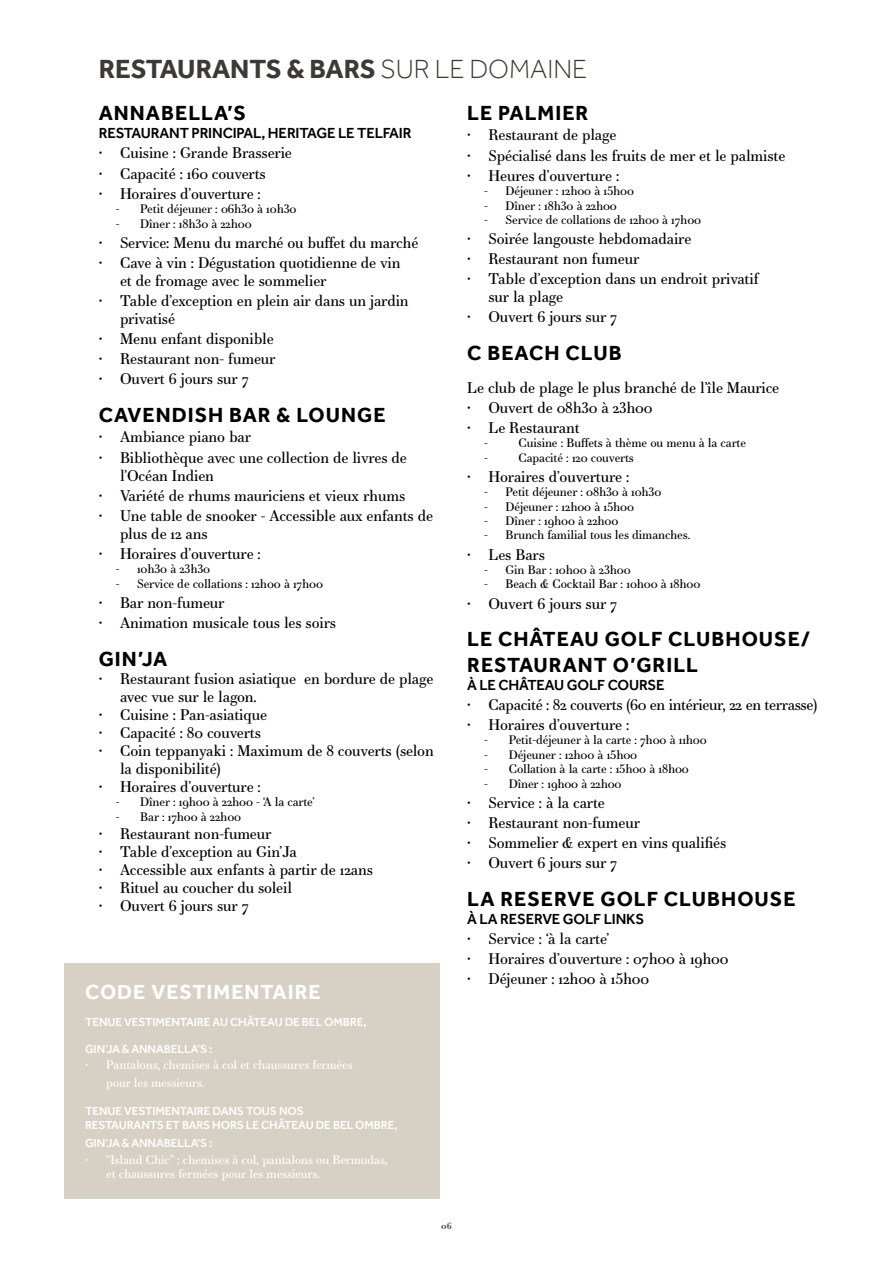
<style>
.page{position:relative;width:893px;height:1263px;background:#fff}
.page>*{position:absolute;margin:0;border:0;box-sizing:border-box;transform-origin:0 0}
.t1{font:700 27px "Effra";color:#3d3935}
.t2{font:700 21px/25.2px "Effra";letter-spacing:.05em;color:#000}
.t3{font:700 21px "Effra";letter-spacing:.05em;color:#fff}
.t4{font:15px/18px "Essonnes Text";letter-spacing:-.01em;color:#000}
.t5{font:500 15px "Effra";letter-spacing:-.01em;color:#000}
.t6{font:12px "Essonnes Text";letter-spacing:-.01em;color:#000}
.t7{font:500 12px/14.4px "Effra";letter-spacing:-.01em;color:#fff}
.t8{font:12px/18px "Essonnes Text";letter-spacing:-.01em;color:#fff}
.t9{font:700 9px "Essonnes Text";color:#58595b}
.s1{font-weight:300}
</style>
<div class="page">
<div style="left:64px;top:963px;width:375px;height:236px;background:#d6d1c4"></div>
<h1 class="t1" style="left:99px;top:52px;width:490px">RESTAURANTS &amp; BARS <span class="s1">SUR LE DOMAINE</span></h1>
<h2 class="t2" style="left:99px;top:100px;width:149px">ANNABELLA’S</h2>
<p class="t5" style="left:99px;top:124px;width:314px">RESTAURANT PRINCIPAL, HERITAGE LE TELFAIR</p>
<p class="t4" style="left:99px;top:144px;width:195px">• Cuisine : Grande Brasserie</p>
<p class="t4" style="left:99px;top:164px;width:169px">• Capacité : 160 couverts</p>
<p class="t4" style="left:99px;top:184px;width:164px">• Horaires d’ouverture :</p>
<p class="t6" style="left:116px;top:200px;width:182px">- Petit déjeuner : 06h30 à 10h30</p>
<p class="t6" style="left:116px;top:214px;width:137px">- Dîner : 18h30 à 22h00</p>
<p class="t4" style="left:99px;top:233px;width:321px">• Service: Menu du marché ou buffet du marché</p>
<p class="t4" style="left:120px;top:253px;width:282px;text-indent:-21px">• Cave à vin : Dégustation quotidienne de vin et de fromage avec le sommelier</p>
<p class="t4" style="left:120px;top:291px;width:290px;text-indent:-21px">• Table d’exception en plein air dans un jardin privatisé</p>
<p class="t4" style="left:99px;top:329px;width:177px">• Menu enfant disponible</p>
<p class="t4" style="left:99px;top:350px;width:178px">• Restaurant non- fumeur</p>
<p class="t4" style="left:99px;top:370px;width:151px">• Ouvert 6 jours sur 7</p>
<h2 class="t2" style="left:99px;top:402px;width:288px">CAVENDISH BAR &amp; LOUNGE</h2>
<p class="t4" style="left:99px;top:428px;width:154px">• Ambiance piano bar</p>
<p class="t4" style="left:120px;top:448px;width:288px;text-indent:-21px">• Bibliothèque avec une collection de livres de l’Océan Indien</p>
<p class="t4" style="left:99px;top:486px;width:308px">• Variété de rhums mauriciens et vieux rhums</p>
<p class="t4" style="left:120px;top:506px;width:315px;text-indent:-21px">• Une table de snooker - Accessible aux enfants de plus de 12 ans</p>
<p class="t4" style="left:99px;top:544px;width:164px">• Horaires d’ouverture :</p>
<p class="t6" style="left:116px;top:560px;width:96px">- 10h30 à 23h30</p>
<p class="t6" style="left:116px;top:575px;width:209px">- Service de collations : 12h00 à 17h00</p>
<p class="t4" style="left:99px;top:593px;width:127px">• Bar non-fumeur</p>
<p class="t4" style="left:99px;top:613px;width:239px">• Animation musicale tous les soirs</p>
<h2 class="t2" style="left:99px;top:646px;width:70px">GIN’JA</h2>
<p class="t4" style="left:120px;top:669px;width:315px;text-indent:-21px">• Restaurant fusion asiatique en bordure de plage avec vue sur le lagon.</p>
<p class="t4" style="left:99px;top:705px;width:170px">• Cuisine : Pan-asiatique</p>
<p class="t4" style="left:99px;top:723px;width:164px">• Capacité : 80 couverts</p>
<p class="t4" style="left:120px;top:741px;width:315px;text-indent:-21px">• Coin teppanyaki : Maximum de 8 couverts (selon la disponibilité)</p>
<p class="t4" style="left:99px;top:777px;width:164px">• Horaires d’ouverture :</p>
<p class="t6" style="left:116px;top:793px;width:200px">- Dîner : 19h00 à 22h00 - ‘A la carte’</p>
<p class="t6" style="left:116px;top:808px;width:127px">- Bar : 17h00 à 22h00</p>
<p class="t4" style="left:99px;top:824px;width:174px">• Restaurant non-fumeur</p>
<p class="t4" style="left:99px;top:842px;width:200px">• Table d’exception au Gin’Ja</p>
<p class="t4" style="left:99px;top:860px;width:276px">• Accessible aux enfants à partir de 12ans</p>
<p class="t4" style="left:99px;top:878px;width:195px">• Rituel au coucher du soleil</p>
<p class="t4" style="left:99px;top:896px;width:151px">• Ouvert 6 jours sur 7</p>
<h2 class="t3" style="left:85px;top:979px;width:237px">CODE VESTIMENTAIRE</h2>
<p class="t7" style="left:85px;top:1014px;width:283px">TENUE VESTIMENTAIRE AU CHÂTEAU DE BEL OMBRE,</p>
<p class="t7" style="left:85px;top:1041px;width:129px">GIN’JA &amp; ANNABELLA’S :</p>
<p class="t8" style="left:106px;top:1056px;width:248px;text-indent:-21px">• Pantalons, chemises à col et chaussures fermées pour les messieurs.</p>
<p class="t7" style="left:85px;top:1103px;width:314px">TENUE VESTIMENTAIRE DANS TOUS NOS<br>RESTAURANTS ET BARS HORS LE CHÂTEAU DE BEL OMBRE,</p>
<p class="t7" style="left:85px;top:1136px;width:129px">GIN’JA &amp; ANNABELLA’S :</p>
<p class="t8" style="left:106px;top:1152px;width:283px;line-height:14.4px;text-indent:-21px">• “Island Chic” : chemises à col, pantalons ou Bermudas, et chaussures fermées pour les messieurs.</p>
<h2 class="t2" style="left:467px;top:100px;width:123px">LE PALMIER</h2>
<p class="t4" style="left:467px;top:126px;width:151px">• Restaurant de plage</p>
<p class="t4" style="left:467px;top:146px;width:320px">• Spécialisé dans les fruits de mer et le palmiste</p>
<p class="t4" style="left:467px;top:166px;width:154px">• Heures d’ouverture :</p>
<p class="t6" style="left:484px;top:182px;width:151px">- Déjeuner : 12h00 à 15h00</p>
<p class="t6" style="left:484px;top:196px;width:134px">- Dîner : 18h30 à 22h00</p>
<p class="t6" style="left:484px;top:211px;width:218px">- Service de collations de 12h00 à 17h00</p>
<p class="t4" style="left:467px;top:229px;width:226px">• Soirée langouste hebdomadaire</p>
<p class="t4" style="left:467px;top:250px;width:174px">• Restaurant non fumeur</p>
<p class="t4" style="left:488px;top:270px;width:272px;text-indent:-21px">• Table d’exception dans un endroit privatif sur la plage</p>
<p class="t4" style="left:467px;top:308px;width:151px">• Ouvert 6 jours sur 7</p>
<h2 class="t2" style="left:467px;top:340px;width:156px">C BEACH CLUB</h2>
<p class="t4" style="left:467px;top:378px;width:314px">Le club de plage le plus branché de l’île Maurice</p>
<p class="t4" style="left:467px;top:398px;width:187px">• Ouvert de 08h30 à 23h00</p>
<p class="t4" style="left:467px;top:418px;width:114px">• Le Restaurant</p>
<p class="t6" style="left:484px;top:434px;width:5px">-</p>
<p class="t6" style="left:518px;top:434px;width:229px">Cuisine : Buffets à thème ou menu à la carte</p>
<p class="t6" style="left:484px;top:449px;width:5px">-</p>
<p class="t6" style="left:518px;top:449px;width:117px">Capacité : 120 couverts</p>
<p class="t4" style="left:467px;top:467px;width:164px">• Horaires d’ouverture :</p>
<p class="t6" style="left:484px;top:483px;width:179px">- Petit déjeuner : 08h30 à 10h30</p>
<p class="t6" style="left:484px;top:498px;width:151px">- Déjeuner : 12h00 à 15h00</p>
<p class="t6" style="left:484px;top:512px;width:136px">- Dîner : 19h00 à 22h00</p>
<p class="t6" style="left:484px;top:526px;width:208px">- Brunch familial tous les dimanches.</p>
<p class="t4" style="left:467px;top:545px;width:79px">• Les Bars</p>
<p class="t6" style="left:484px;top:561px;width:148px">- Gin Bar : 10h00 à 23h00</p>
<p class="t6" style="left:484px;top:575px;width:218px">- Beach &amp; Cocktail Bar : 10h00 à 18h00</p>
<p class="t4" style="left:467px;top:594px;width:151px">• Ouvert 6 jours sur 7</p>
<h2 class="t2" style="left:467px;top:627px;width:345px">LE CHÂTEAU GOLF CLUBHOUSE/<br>RESTAURANT O’GRILL</h2>
<p class="t5" style="left:467px;top:676px;width:199px">À LE CHÂTEAU GOLF COURSE</p>
<p class="t4" style="left:467px;top:695px;width:352px">• Capacité : 82 couverts (60 en intérieur, 22 en terrasse)</p>
<p class="t4" style="left:467px;top:715px;width:164px">• Horaires d’ouverture :</p>
<p class="t6" style="left:484px;top:731px;width:224px">- Petit-déjeuner à la carte : 7h00 à 11h00</p>
<p class="t6" style="left:484px;top:746px;width:155px">- Déjeuner : 12h00 à 15h00</p>
<p class="t6" style="left:484px;top:760px;width:206px">- Collation à la carte : 15h00 à 18h00</p>
<p class="t6" style="left:484px;top:774px;width:139px">- Dîner : 19h00 à 22h00</p>
<p class="t4" style="left:467px;top:793px;width:139px">• Service : à la carte</p>
<p class="t4" style="left:467px;top:813px;width:174px">• Restaurant non-fumeur</p>
<p class="t4" style="left:467px;top:833px;width:261px">• Sommelier &amp; expert en vins qualifiés</p>
<p class="t4" style="left:467px;top:853px;width:151px">• Ouvert 6 jours sur 7</p>
<h2 class="t2" style="left:467px;top:886px;width:330px">LA RESERVE GOLF CLUBHOUSE</h2>
<p class="t5" style="left:467px;top:910px;width:179px">À LA RESERVE GOLF LINKS</p>
<p class="t4" style="left:467px;top:929px;width:144px">• Service : ‘à la carte’</p>
<p class="t4" style="left:467px;top:950px;width:263px">• Horaires d’ouverture : 07h00 à 19h00</p>
<p class="t4" style="left:467px;top:970px;width:183px">• Déjeuner : 12h00 à 15h00</p>
<p class="t9" style="left:441px;top:1219px;width:12px">06</p>
</div>
